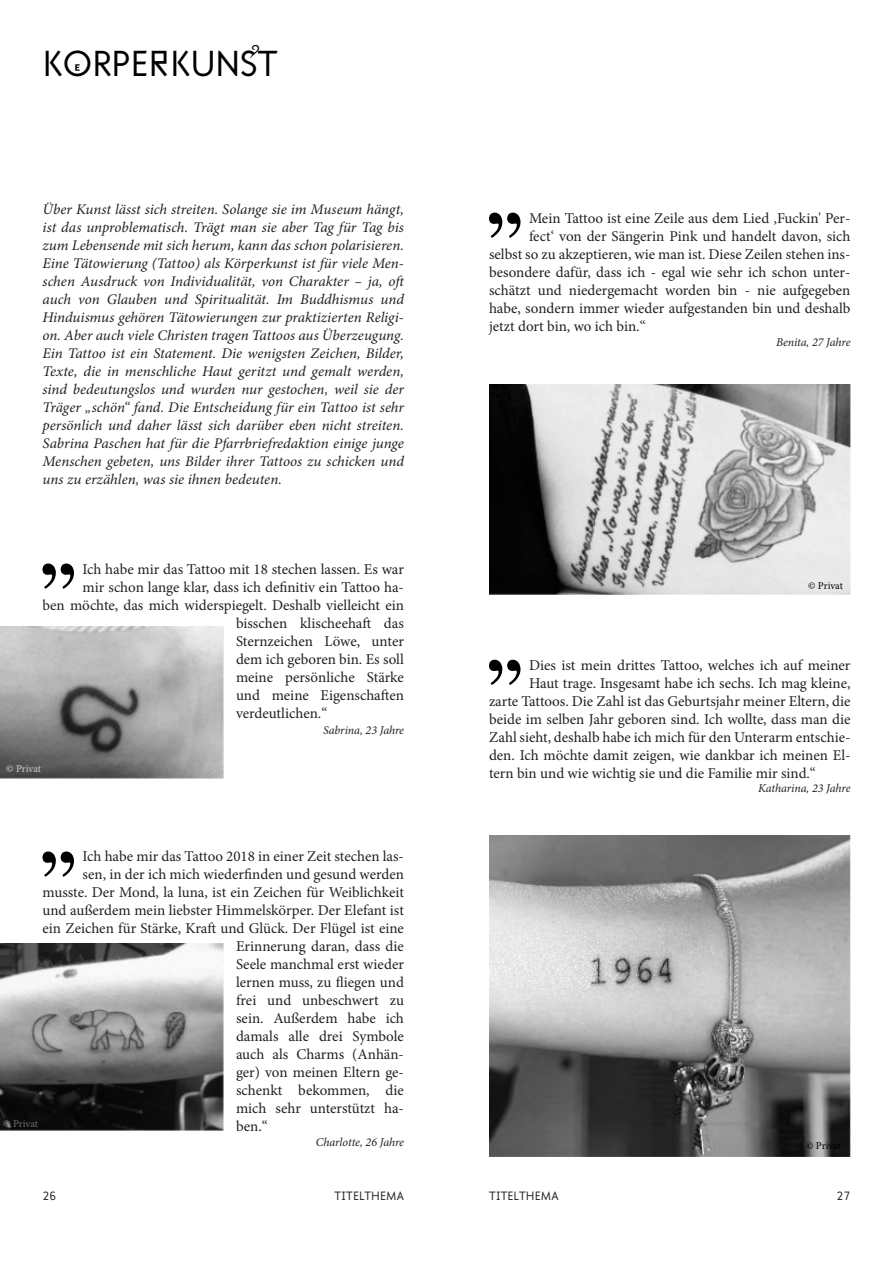
<style>
.page{position:relative;width:893px;height:1263px;background:#fff}
.page>*{position:absolute;margin:0;border:0;box-sizing:border-box;transform-origin:0 0}
.t1{font:36px "Gemeinschaft Regular neu";color:#000}
.t2{font:15px "Minion Pro";color:#231f20}
.t3{font:italic 14.7px/18px "Minion Pro";color:#231f20}
.t4{font:italic 12px "Minion Pro";letter-spacing:-.01em;color:#231f20}
.t5{font:12px "Gemeinschaft Regular neu";color:#231f20}
.t6{font:10.5px "Minion Pro";letter-spacing:-.005em;color:#000}
.t7{font:10.5px "Minion Pro";letter-spacing:-.005em;color:#737373}
.t8{font:10.5px "Minion Pro";letter-spacing:-.005em;color:#ccc}
</style>
<div class="page">
<img style="left:0;top:626px;width:223px;height:152px">
<img style="left:489px;top:835px;width:361px;height:322px">
<img style="left:489px;top:385px;width:361px;height:209px">
<img style="left:0;top:943px;width:223px;height:188px">
<svg style="left:43px;top:563px;width:31px;height:26px"></svg>
<svg style="left:43px;top:851px;width:31px;height:26px"></svg>
<svg style="left:489px;top:213px;width:31px;height:25px"></svg>
<svg style="left:489px;top:660px;width:31px;height:25px"></svg>
<h1 class="t1" style="left:43px;top:49px;width:237px">KÖRPERKUNST</h1>
<p class="t3" style="left:43px;top:201px;width:365px">Über Kunst lässt sich streiten. Solange sie im Museum hängt, ist das unproblematisch. Trägt man sie aber Tag für Tag bis zum Lebensende mit sich herum, kann das schon polarisieren.<br>Eine Tätowierung (Tattoo) als Körperkunst ist für viele Men&shy;schen Ausdruck von Individualität, von Charakter – ja, oft auch von Glauben und Spiritualität. Im Buddhismus und Hinduismus gehören Tätowierungen zur praktizierten Religi&shy;on. Aber auch viele Christen tragen Tattoos aus Überzeugung.<br>Ein Tattoo ist ein Statement. Die wenigsten Zeichen, Bilder, Texte, die in menschliche Haut geritzt und gemalt werden, sind bedeutungslos und wurden nur gestochen, weil sie der Träger „schön“ fand. Die Entscheidung für ein Tattoo ist sehr persönlich und daher lässt sich darüber eben nicht streiten.<br>Sabrina Paschen hat für die Pfarrbriefredaktion einige junge Menschen gebeten, uns Bilder ihrer Tattoos zu schicken und uns zu erzählen, was sie ihnen bedeuten.</p>
<p class="t2" style="left:83px;top:563px;width:323px">Ich habe mir das Tattoo mit 18 stechen lassen. Es war</p>
<p class="t2" style="left:83px;top:581px;width:323px">mir schon lange klar, dass ich definitiv ein Tattoo ha-</p>
<p class="t2" style="left:43px;top:599px;width:363px">ben möchte, das mich widerspiegelt. Deshalb vielleicht ein</p>
<p class="t2" style="left:236px;top:617px;width:169px">bisschen klischeehaft das</p>
<p class="t2" style="left:236px;top:635px;width:169px">Sternzeichen Löwe, unter</p>
<p class="t2" style="left:236px;top:653px;width:169px">dem ich geboren bin. Es soll</p>
<p class="t2" style="left:236px;top:671px;width:169px">meine persönliche Stärke</p>
<p class="t2" style="left:236px;top:689px;width:169px">und meine Eigenschaften</p>
<p class="t2" style="left:236px;top:707px;width:93px">verdeutlichen.“</p>
<p class="t4" style="left:323px;top:725px;width:82px">Sabrina, 23 Jahre</p>
<p class="t8" style="left:6px;top:764px;width:36px">© Privat</p>
<p class="t2" style="left:83px;top:850px;width:323px">Ich habe mir das Tattoo 2018 in einer Zeit stechen las-</p>
<p class="t2" style="left:83px;top:868px;width:323px">sen, in der ich mich wiederfinden und gesund werden</p>
<p class="t2" style="left:43px;top:886px;width:363px">musste. Der Mond, la luna, ist ein Zeichen für Weiblichkeit</p>
<p class="t2" style="left:43px;top:904px;width:363px">und außerdem mein liebster Himmelskörper. Der Elefant ist</p>
<p class="t2" style="left:43px;top:922px;width:363px">ein Zeichen für Stärke, Kraft und Glück. Der Flügel ist eine</p>
<p class="t2" style="left:236px;top:940px;width:169px">Erinnerung daran, dass die</p>
<p class="t2" style="left:236px;top:958px;width:169px">Seele manchmal erst wieder</p>
<p class="t2" style="left:236px;top:976px;width:169px">lernen muss, zu fliegen und</p>
<p class="t2" style="left:236px;top:994px;width:169px">frei und unbeschwert zu</p>
<p class="t2" style="left:236px;top:1012px;width:169px">sein. Außerdem habe ich</p>
<p class="t2" style="left:236px;top:1030px;width:169px">damals alle drei Symbole</p>
<p class="t2" style="left:236px;top:1048px;width:169px">auch als Charms (Anhän-</p>
<p class="t2" style="left:236px;top:1066px;width:169px">ger) von meinen Eltern ge-</p>
<p class="t2" style="left:236px;top:1084px;width:169px">schenkt bekommen, die</p>
<p class="t2" style="left:236px;top:1102px;width:169px">mich sehr unterstützt ha-</p>
<p class="t2" style="left:236px;top:1120px;width:33px">ben.“</p>
<p class="t4" style="left:316px;top:1137px;width:90px">Charlotte, 26 Jahre</p>
<p class="t7" style="left:3px;top:1119px;width:36px">© Privat</p>
<p class="t2" style="left:529px;top:212px;width:323px">Mein Tattoo ist eine Zeile aus dem Lied ‚Fuckin' Per-</p>
<p class="t2" style="left:529px;top:230px;width:323px">fect‘ von der Sängerin Pink und handelt davon, sich</p>
<p class="t2" style="left:489px;top:248px;width:363px">selbst so zu akzeptieren, wie man ist. Diese Zeilen stehen ins-</p>
<p class="t2" style="left:489px;top:266px;width:363px">besondere dafür, dass ich - egal wie sehr ich schon unter-</p>
<p class="t2" style="left:489px;top:284px;width:363px">schätzt und niedergemacht worden bin - nie aufgegeben</p>
<p class="t2" style="left:489px;top:302px;width:363px">habe, sondern immer wieder aufgestanden bin und deshalb</p>
<p class="t2" style="left:489px;top:320px;width:158px">jetzt dort bin, wo ich bin.“</p>
<p class="t4" style="left:776px;top:337px;width:76px">Benita, 27 Jahre</p>
<p class="t6" style="left:808px;top:581px;width:36px">© Privat</p>
<p class="t2" style="left:529px;top:659px;width:323px">Dies ist mein drittes Tattoo, welches ich auf meiner</p>
<p class="t2" style="left:529px;top:677px;width:323px">Haut trage. Insgesamt habe ich sechs. Ich mag kleine,</p>
<p class="t2" style="left:489px;top:695px;width:363px">zarte Tattoos. Die Zahl ist das Geburtsjahr meiner Eltern, die</p>
<p class="t2" style="left:489px;top:713px;width:363px">beide im selben Jahr geboren sind. Ich wollte, dass man die</p>
<p class="t2" style="left:489px;top:731px;width:363px">Zahl sieht, deshalb habe ich mich für den Unterarm entschie-</p>
<p class="t2" style="left:489px;top:749px;width:363px">den. Ich möchte damit zeigen, wie dankbar ich meinen El-</p>
<p class="t2" style="left:489px;top:767px;width:328px">tern bin und wie wichtig sie und die Familie mir sind.“</p>
<p class="t4" style="left:758px;top:783px;width:94px">Katharina, 23 Jahre</p>
<p class="t6" style="left:806px;top:1141px;width:36px">© Privat</p>
<p class="t5" style="left:43px;top:1191px;width:15px">26</p>
<p class="t5" style="left:334px;top:1191px;width:71px">TITELTHEMA</p>
<p class="t5" style="left:489px;top:1191px;width:71px">TITELTHEMA</p>
<p class="t5" style="left:836px;top:1191px;width:15px">27</p>
</div>
